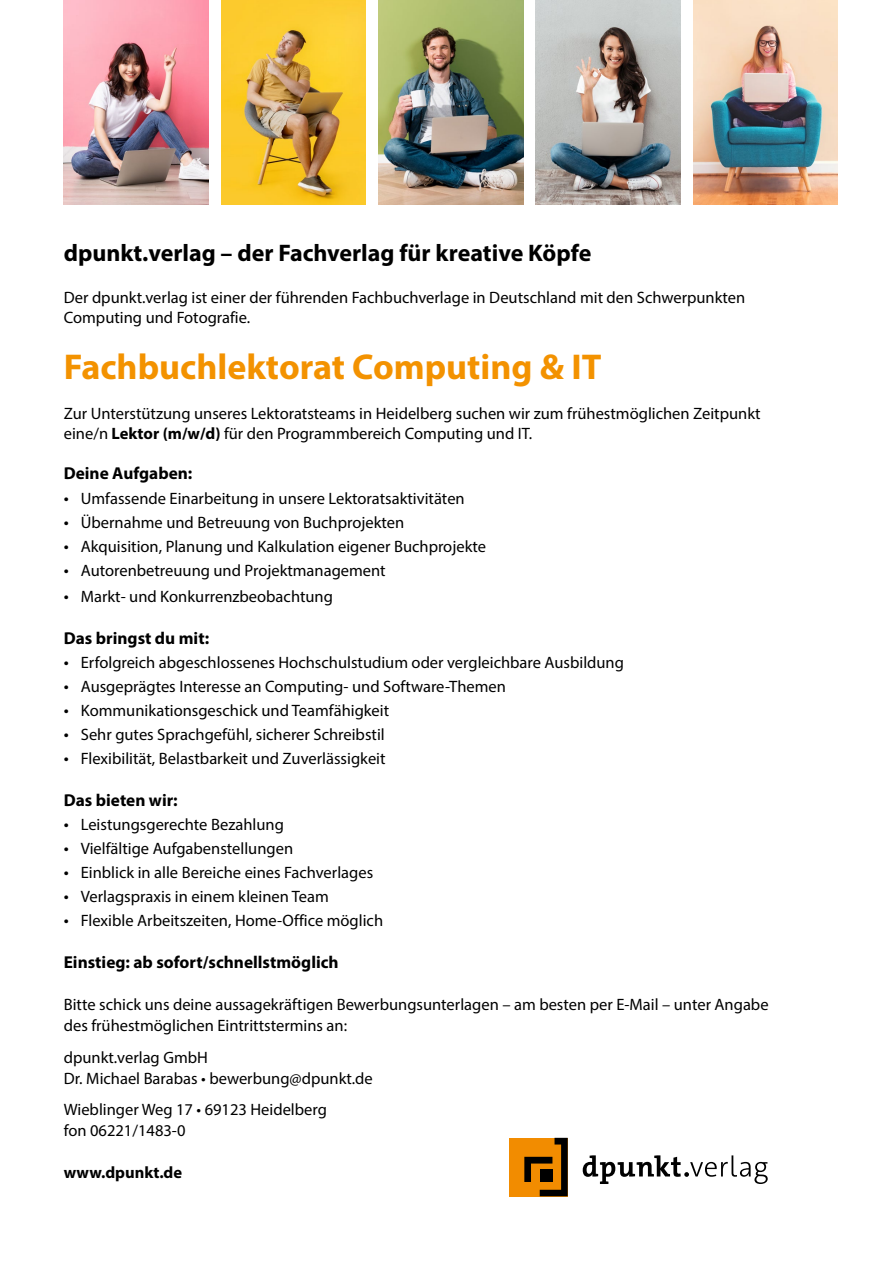
<style>
.page{position:relative;width:893px;height:1263px;background:#fff}
.page>*{position:absolute;margin:0;border:0;box-sizing:border-box;transform-origin:0 0}
.t1{font:700 36px "Myriad Pro";color:#f39200}
.t2{font:700 24px "Myriad Pro";color:#000}
.t3{font:700 17.25px "Myriad Pro";color:#000}
.t4{font:16.5px/19.8px "Myriad Pro";color:#000}
.t5{font:700 16.5px "Myriad Pro";color:#000}
.s1{font-weight:700}
.s2{font-size:18px}
</style>
<div class="page">
<img style="left:536px;top:0;width:144px;height:204px">
<img style="left:693px;top:0;width:145px;height:204px">
<img style="left:378px;top:0;width:145px;height:204px">
<img style="left:221px;top:0;width:145px;height:204px">
<img style="left:64px;top:0;width:144px;height:204px">
<svg style="left:583px;top:1155px;width:185px;height:29px"></svg>
<div style="left:509px;top:1138px;width:59px;height:58px;background:#f28c00"></div>
<svg style="left:524px;top:1138px;width:44px;height:58px"></svg>
<div style="left:540px;top:1169px;width:12px;height:13px;background:#000"></div>
<p class="t2" style="left:64px;top:238px;width:529px">dpunkt.verlag – der Fachverlag für kreative Köpfe</p>
<p class="t4" style="left:64px;top:287px;width:683px">Der dpunkt.verlag ist einer der führenden Fachbuchverlage in Deutschland mit den Schwerpunkten<br>Computing und Fotografie.</p>
<p class="t1" style="left:64px;top:344px;width:539px">Fachbuchlektorat Computing &amp; IT</p>
<p class="t4" style="left:64px;top:403px;width:698px">Zur Unterstützung unseres Lektoratsteams in Heidelberg suchen wir zum frühestmöglichen Zeitpunkt eine/n <span class="s1">Lektor (m/w/d)</span> für den Programmbereich Computing und IT.</p>
<p class="t3" style="left:64px;top:462px;width:130px">Deine Aufgaben:</p>
<p class="t4" style="left:64px;top:488px;width:402px"><span class="s2">•</span> Umfassende Einarbeitung in unsere Lektoratsaktivitäten</p>
<p class="t4" style="left:64px;top:512px;width:342px"><span class="s2">•</span> Übernahme und Betreuung von Buchprojekten</p>
<p class="t4" style="left:64px;top:536px;width:424px"><span class="s2">•</span> Akquisition, Planung und Kalkulation eigener Buchprojekte</p>
<p class="t4" style="left:64px;top:560px;width:323px"><span class="s2">•</span> Autorenbetreuung und Projektmanagement</p>
<p class="t4" style="left:64px;top:586px;width:271px"><span class="s2">•</span> Markt- und Konkurrenzbeobachtung</p>
<p class="t3" style="left:64px;top:626px;width:147px">Das bringst du mit:</p>
<p class="t4" style="left:64px;top:652px;width:562px"><span class="s2">•</span> Erfolgreich abgeschlossenes Hochschulstudium oder vergleichbare Ausbildung</p>
<p class="t4" style="left:64px;top:676px;width:444px"><span class="s2">•</span> Ausgeprägtes Interesse an Computing- und Software-Themen</p>
<p class="t4" style="left:64px;top:700px;width:327px"><span class="s2">•</span> Kommunikationsgeschick und Teamfähigkeit</p>
<p class="t4" style="left:64px;top:724px;width:322px"><span class="s2">•</span> Sehr gutes Sprachgefühl, sicherer Schreibstil</p>
<p class="t4" style="left:64px;top:748px;width:323px"><span class="s2">•</span> Flexibilität, Belastbarkeit und Zuverlässigkeit</p>
<p class="t3" style="left:64px;top:789px;width:115px">Das bieten wir:</p>
<p class="t4" style="left:64px;top:814px;width:222px"><span class="s2">•</span> Leistungsgerechte Bezahlung</p>
<p class="t4" style="left:64px;top:838px;width:231px"><span class="s2">•</span> Vielfältige Aufgabenstellungen</p>
<p class="t4" style="left:64px;top:862px;width:311px"><span class="s2">•</span> Einblick in alle Bereiche eines Fachverlages</p>
<p class="t4" style="left:64px;top:886px;width:266px"><span class="s2">•</span> Verlagspraxis in einem kleinen Team</p>
<p class="t4" style="left:64px;top:910px;width:321px"><span class="s2">•</span> Flexible Arbeitszeiten, Home-Office möglich</p>
<p class="t3" style="left:64px;top:951px;width:276px">Einstieg: ab sofort/schnellstmöglich</p>
<p class="t4" style="left:64px;top:994px;width:706px;line-height:21px">Bitte schick uns deine aussagekräftigen Bewerbungsunterlagen – am besten per E-Mail – unter Angabe des frühestmöglichen Eintrittstermins an:</p>
<p class="t4" style="left:64px;top:1047px;width:146px">dpunkt.verlag GmbH</p>
<p class="t4" style="left:64px;top:1068px;width:311px">Dr. Michael Barabas • bewerbung@dpunkt.de</p>
<p class="t4" style="left:64px;top:1099px;width:265px">Wieblinger Weg 17 • 69123 Heidelberg</p>
<p class="t4" style="left:64px;top:1120px;width:123px">fon 06221/1483-0</p>
<p class="t5" style="left:64px;top:1162px;width:120px">www.dpunkt.de</p>
</div>
